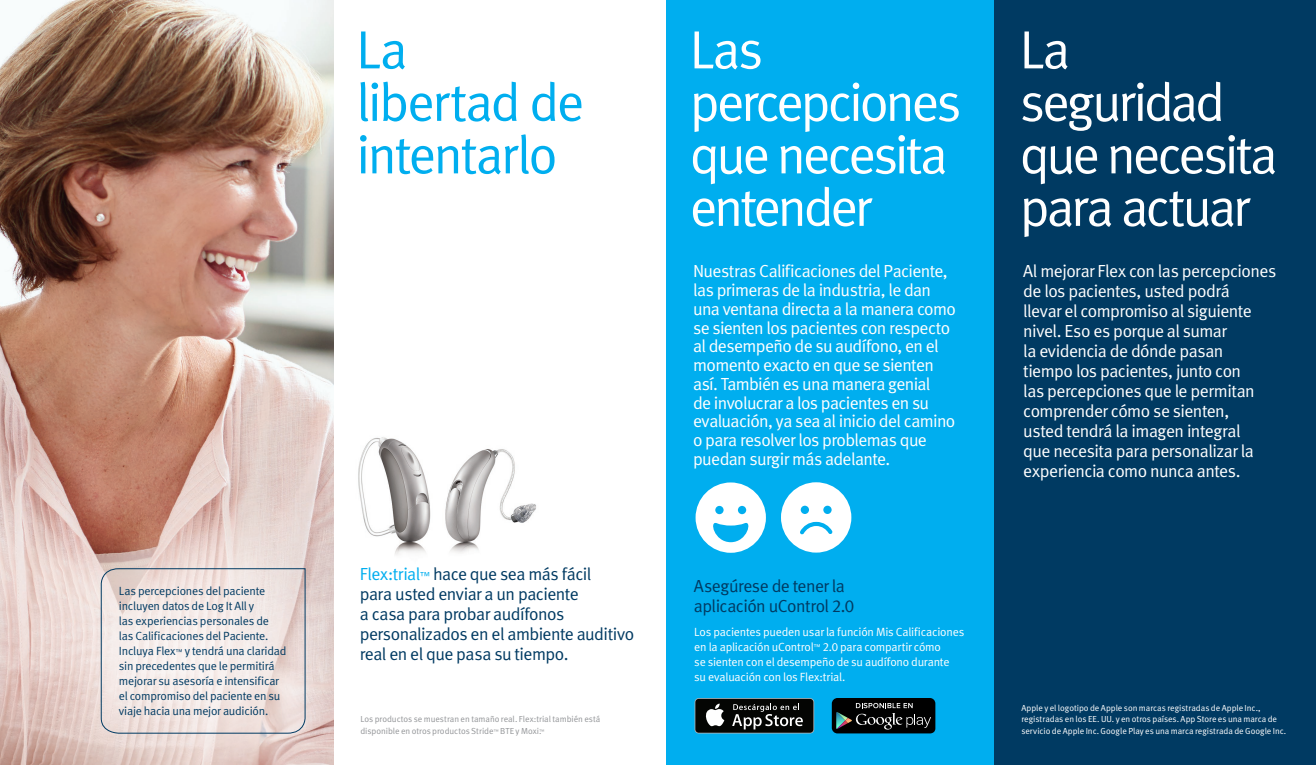
<style>
.page{position:relative;width:1316px;height:765px;background:#fff}
.page>*{position:absolute;margin:0;border:0;box-sizing:border-box;transform-origin:0 0}
.Headline_45_45{font:53.75px/52.5px "Meta Normal";letter-spacing:-.06em;color:#fff}
.Headline_45_45-2{font:53.75px/52.5px "Meta Normal";letter-spacing:-.045em;color:#00aeef}
.Text_14_16{font:17.5px/20px "Meta Normal";letter-spacing:-.035em;color:#fff}
.Text_14_16-2{font:17.5px/20px "Meta Normal";letter-spacing:-.03em;color:#003a62}
.Text_9_5_12{font:11.88px/15px "Meta Normal";letter-spacing:-.02em;color:#003a62}
.Text_9_5_12-2{font:11.88px/15px "Meta Normal";letter-spacing:-.015em;color:#fff}
.Notes_7_9{font:8.75px/11.2px "Meta Normal";letter-spacing:-.005em;color:#fff}
.text_7_9{font:8.75px/11.2px "Meta Normal";letter-spacing:-.005em;color:#939598}
.s1{font-size:6.88px}
.s2{color:#00aeef}
.s3{font-size:10.25px;color:#00aeef}
.s4{font-size:5.12px}
.s5{font-family:"Meta Plus Normal Caps"}
</style>
<div class="page">
<img style="left:358px;top:437px;width:178px;height:118px">
<img style="left:0;top:0;width:333px;height:765px">
<div style="left:993px;top:0;width:322px;height:765px;background:#003a62"></div>
<div style="left:666px;top:0;width:327px;height:765px;background:#00aeef"></div>
<div style="left:694px;top:481px;width:73px;height:73px;background:#fff;border-radius:50%"></div>
<div style="left:693px;top:480px;width:75px;height:75px;border:2px solid #00aeef;border-radius:50%"></div>
<svg style="left:713px;top:522px;width:36px;height:20px"></svg>
<div style="left:715px;top:506px;width:8px;height:8px;background:#00aeef;border-radius:50%"></div>
<div style="left:737px;top:506px;width:9px;height:8px;background:#00aeef;border-radius:50%"></div>
<div style="left:779px;top:481px;width:73px;height:73px;background:#fff;border-radius:50%"></div>
<div style="left:778px;top:480px;width:75px;height:75px;border:2px solid #00aeef;border-radius:50%"></div>
<svg style="left:800px;top:521px;width:33px;height:14px"></svg>
<div style="left:800px;top:506px;width:8px;height:8px;background:#00aeef;border-radius:50%"></div>
<div style="left:823px;top:506px;width:8px;height:8px;background:#00aeef;border-radius:50%"></div>
<div style="left:46px;top:514px;width:308px;height:251px;background:#fff;opacity:.5"></div>
<svg style="left:101px;top:568px;width:205px;height:166px;background:#ece1df"></svg>
<div style="left:831px;top:698px;width:104px;height:35px;background:#000;border-radius:6px"></div>
<svg style="left:836px;top:703px;width:94px;height:27px"></svg>
<svg style="left:694px;top:698px;width:120px;height:36px"></svg>
<div style="left:695px;top:699px;width:118px;height:34px;background:#040503;border-radius:3px"></div>
<svg style="left:705px;top:704px;width:19px;height:22px"></svg>
<svg style="left:732px;top:704px;width:70px;height:25px"></svg>
<p class="Text_9_5_12" style="left:119px;top:583px;width:169px">Las percepciones del paciente incluyen datos de Log It All y<br>las experiencias personales de<br>las Calificaciones del Paciente.<br>Incluya Flex<span class="s1">™</span> y tendrá una claridad sin precedentes que le permitirá mejorar su asesoría e intensificar el compromiso del paciente en su viaje hacia una mejor audición.</p>
<p class="Headline_45_45-2" style="left:356px;top:23px;width:229px">La libertad de intentarlo</p>
<p class="Text_14_16-2" style="left:360px;top:564px;width:276px"><span class="s2">Flex:trial</span><span class="s3">™</span> hace que sea más fácil<br>para usted enviar a un paciente<br>a casa para probar audífonos personalizados en el ambiente auditivo real en el que pasa su tiempo.</p>
<p class="text_7_9" style="left:360px;top:713px;width:241px">Los productos se muestran en tamaño real. Flex:trial también está disponible en otros productos Stride<span class="s4">™</span> BTE y Moxi.<span class="s4">™</span></p>
<p class="Headline_45_45" style="left:689px;top:23px;width:273px">Las percepciones que necesita entender</p>
<p class="Text_14_16" style="left:693px;top:262px;width:264px;line-height:18.8px">Nuestras Calificaciones del Paciente, las primeras de la industria, le dan una ventana directa a la manera como se sienten los pacientes con respecto al desempeño de su audífono, en el momento exacto en que se sienten así. También es una manera genial<br>de involucrar a los pacientes en su evaluación, ya sea al inicio del camino o para resolver los problemas que puedan surgir más adelante.</p>
<p class="Text_14_16-2" style="left:693px;top:575px;width:162px">Asegúrese de tener la aplicación uControl <span class="s5">2.0</span></p>
<p class="Text_9_5_12-2" style="left:694px;top:624px;width:271px">Los pacientes pueden usar la función Mis Calificaciones en la aplicación uControl<span class="s1">™</span> <span class="s5">2.0</span> para compartir cómo<br>se sienten con el desempeño de su audífono durante su evaluación con los Flex:trial.</p>
<p class="Headline_45_45" style="left:1019px;top:23px;width:260px">La seguridad que necesita para actuar</p>
<p class="Text_14_16" style="left:1023px;top:261px;width:254px">Al mejorar Flex con las percepciones de los pacientes, usted podrá<br>llevar el compromiso al siguiente nivel. Eso es porque al sumar<br>la evidencia de dónde pasan tiempo los pacientes, junto con<br>las percepciones que le permitan comprender cómo se sienten,<br>usted tendrá la imagen integral<br>que necesita para personalizar la experiencia como nunca antes.</p>
<p class="Notes_7_9" style="left:1021px;top:702px;width:266px">Apple y el logotipo de Apple son marcas registradas de Apple Inc., registradas en los EE. UU. y en otros países. App Store es una marca de servicio de Apple Inc. Google Play es una marca registrada de Google Inc.</p>
</div>
